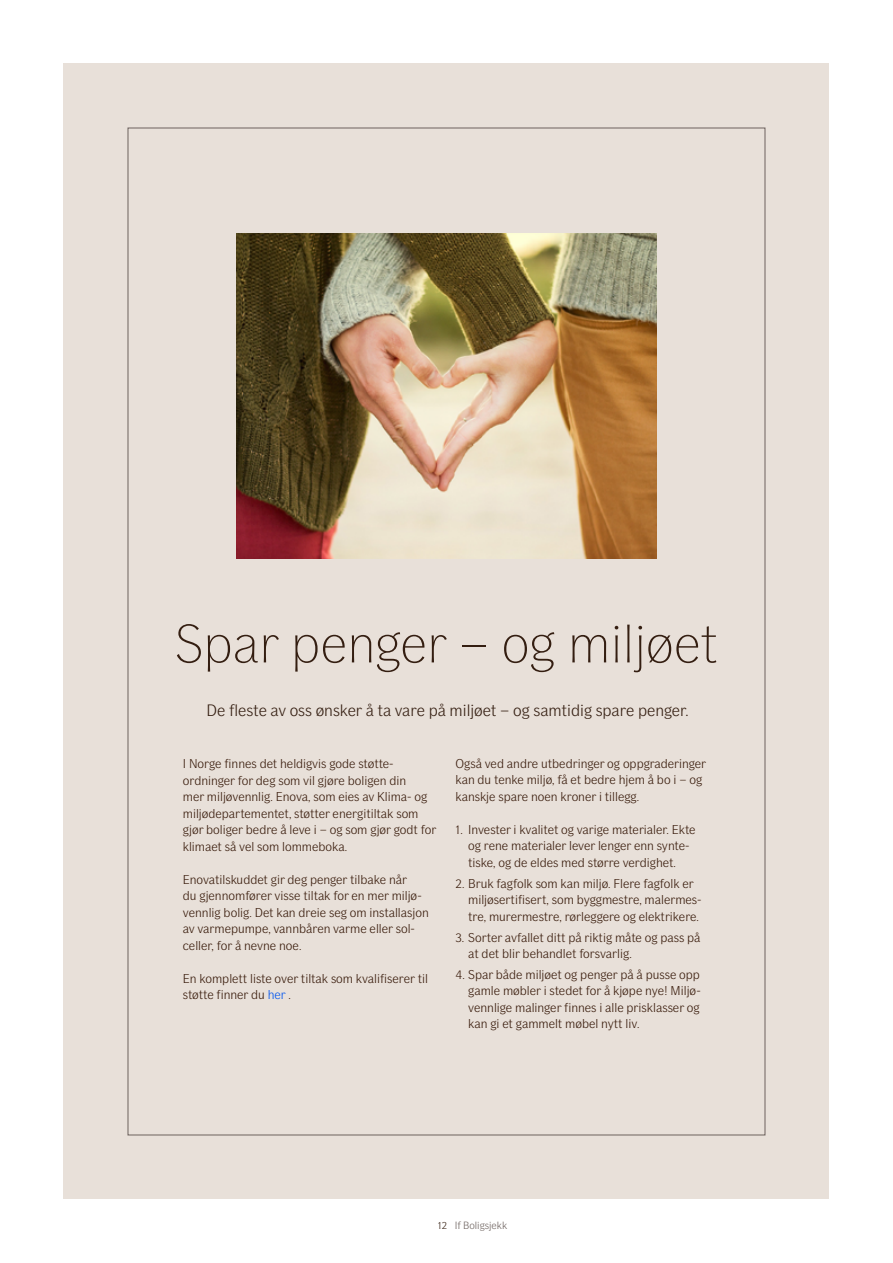
<style>
.page{position:relative;width:893px;height:1263px;background:#fff}
.page>*{position:absolute;margin:0;border:0;box-sizing:border-box;transform-origin:0 0}
.t1{font:100 54px "If Sans";color:#341e11}
.t2{font:300 16.5px "If Sans";color:#341e11}
.t3{font:300 12.75px/16.5px "If Sans";color:#361808}
.t4{font:300 10.5px "If Sans";color:#6d625e}
.s1{color:#0054ef}
.s2{color:#341e11}
</style>
<div class="page">
<div style="left:64px;top:64px;width:765px;height:1135px;background:#e8e0d9"></div>
<img style="left:237px;top:234px;width:419px;height:324px">
<h1 class="t1" style="left:175px;top:613px;width:545px">Spar penger – og miljøet</h1>
<p class="t2" style="left:207px;top:700px;width:483px">De fleste av oss ønsker å ta vare på miljøet – og samtidig spare penger.</p>
<p class="t3" style="left:183px;top:755px;width:255px">I Norge finnes det heldigvis gode støtte&shy;ordninger for deg som vil gjøre boligen din<br>mer miljøvennlig. Enova, som eies av Klima- og miljødepartementet, støtter energitiltak som gjør boliger bedre å leve i – og som gjør godt for klimaet så vel som lommeboka.</p>
<p class="t3" style="left:183px;top:871px;width:247px">Enovatilskuddet gir deg penger tilbake når<br>du gjennomfører visse tiltak for en mer miljø&shy;vennlig bolig. Det kan dreie seg om installasjon av varmepumpe, vannbåren varme eller sol&shy;celler, for å nevne noe.</p>
<p class="t3" style="left:183px;top:970px;width:247px">En komplett liste over tiltak som kvalifiserer til støtte finner du <span class="s1">her</span> .</p>
<p class="t3" style="left:455px;top:755px;width:252px">Også ved andre utbedringer og oppgraderinger kan du tenke miljø, få et bedre hjem å bo i – og kanskje spare noen kroner i tillegg.</p>
<p class="t3" style="left:455px;top:821px;width:242px;text-align:center">1. Invester i kvalitet og varige materialer. Ekte og rene materialer lever lenger enn synte&shy;tiske, og de eldes med større verdighet.</p>
<p class="t3" style="left:468px;top:875px;width:235px;text-indent:-13px">2. Bruk fagfolk som kan miljø. Flere fagfolk er miljøsertifisert, som byggmestre, malermes&shy;tre, murermestre, rørleggere og elektrikere.</p>
<p class="t3" style="left:468px;top:929px;width:234px;text-indent:-13px">3. Sorter avfallet ditt på riktig måte og pass på at det blir behandlet forsvarlig.</p>
<p class="t3" style="left:468px;top:966px;width:234px;text-align:justify;text-indent:-13px">4. Spar både miljøet og penger på å pusse opp gamle møbler i stedet for å kjøpe nye! Miljø&shy;vennlige malinger finnes i alle prisklasser og kan gi et gammelt møbel nytt liv.</p>
<p class="t4" style="left:438px;top:1219px;width:71px"><span class="s2">12</span> If Boligsjekk</p>
</div>
